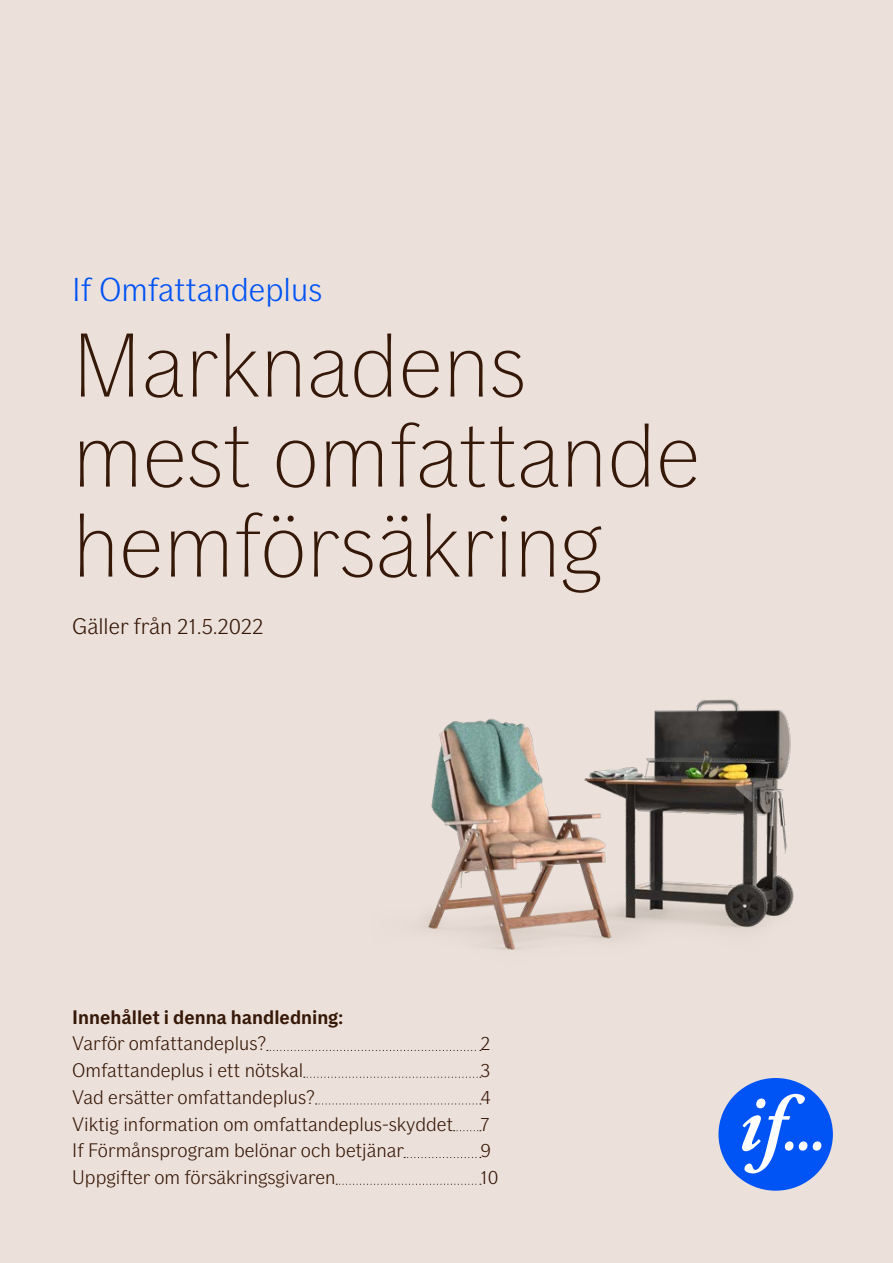
<style>
.page{position:relative;width:893px;height:1263px;background:#ece1da}
.page>*{position:absolute;margin:0;border:0;box-sizing:border-box;transform-origin:0 0}
.t1{font:100 90px/90px "If Sans";color:#361808}
.t2{font:300 33px "If Sans";color:#0053f5}
.t3{font:300 22.5px "If Sans";color:#361808}
.t4{font:300 19.5px "If Sans";color:#361808}
.t5{font:700 19.5px "If Sans";color:#361808}
</style>
<div class="page">
<svg style="left:267px;top:1050px;width:214px;height:1px"></svg>
<svg style="left:304px;top:1077px;width:177px;height:1px"></svg>
<svg style="left:316px;top:1103px;width:165px;height:1px"></svg>
<svg style="left:454px;top:1130px;width:27px;height:1px"></svg>
<svg style="left:404px;top:1157px;width:77px;height:1px"></svg>
<svg style="left:336px;top:1184px;width:145px;height:1px"></svg>
<div style="left:718px;top:1078px;width:115px;height:113px;background:#0053f5;border-radius:50%"></div>
<div style="left:799px;top:1141px;width:9px;height:9px;background:#fff;border-radius:50%"></div>
<div style="left:813px;top:1141px;width:8px;height:9px;background:#fff;border-radius:50%"></div>
<svg style="left:742px;top:1094px;width:63px;height:79px"></svg>
<img style="left:422px;top:699px;width:372px;height:251px">
<h2 class="t2" style="left:72px;top:271px;width:251px">If Omfattandeplus</h2>
<h1 class="t1" style="left:72px;top:321px;width:629px">Marknadens mest omfattande hemförsäkring</h1>
<p class="t3" style="left:72px;top:613px;width:193px">Gäller från 21.5.2022</p>
<p class="t5" style="left:72px;top:1005px;width:272px">Innehållet i denna handledning:</p>
<p class="t4" style="left:72px;top:1033px;width:196px">Varför omfattandeplus?</p>
<p class="t4" style="left:480px;top:1033px;width:11px">2</p>
<p class="t4" style="left:72px;top:1059px;width:232px">Omfattandeplus i ett nötskal</p>
<p class="t4" style="left:480px;top:1059px;width:11px">3</p>
<p class="t4" style="left:72px;top:1086px;width:244px">Vad ersätter omfattandeplus?</p>
<p class="t4" style="left:480px;top:1086px;width:12px">4</p>
<p class="t4" style="left:72px;top:1113px;width:382px">Viktig information om omfattandeplus-skyddet</p>
<p class="t4" style="left:480px;top:1113px;width:11px">7</p>
<p class="t4" style="left:72px;top:1140px;width:333px">If Förmånsprogram belönar och betjänar</p>
<p class="t4" style="left:480px;top:1140px;width:12px">9</p>
<p class="t4" style="left:72px;top:1166px;width:265px">Uppgifter om försäkringsgivaren</p>
<p class="t4" style="left:480px;top:1166px;width:20px">10</p>
</div>
